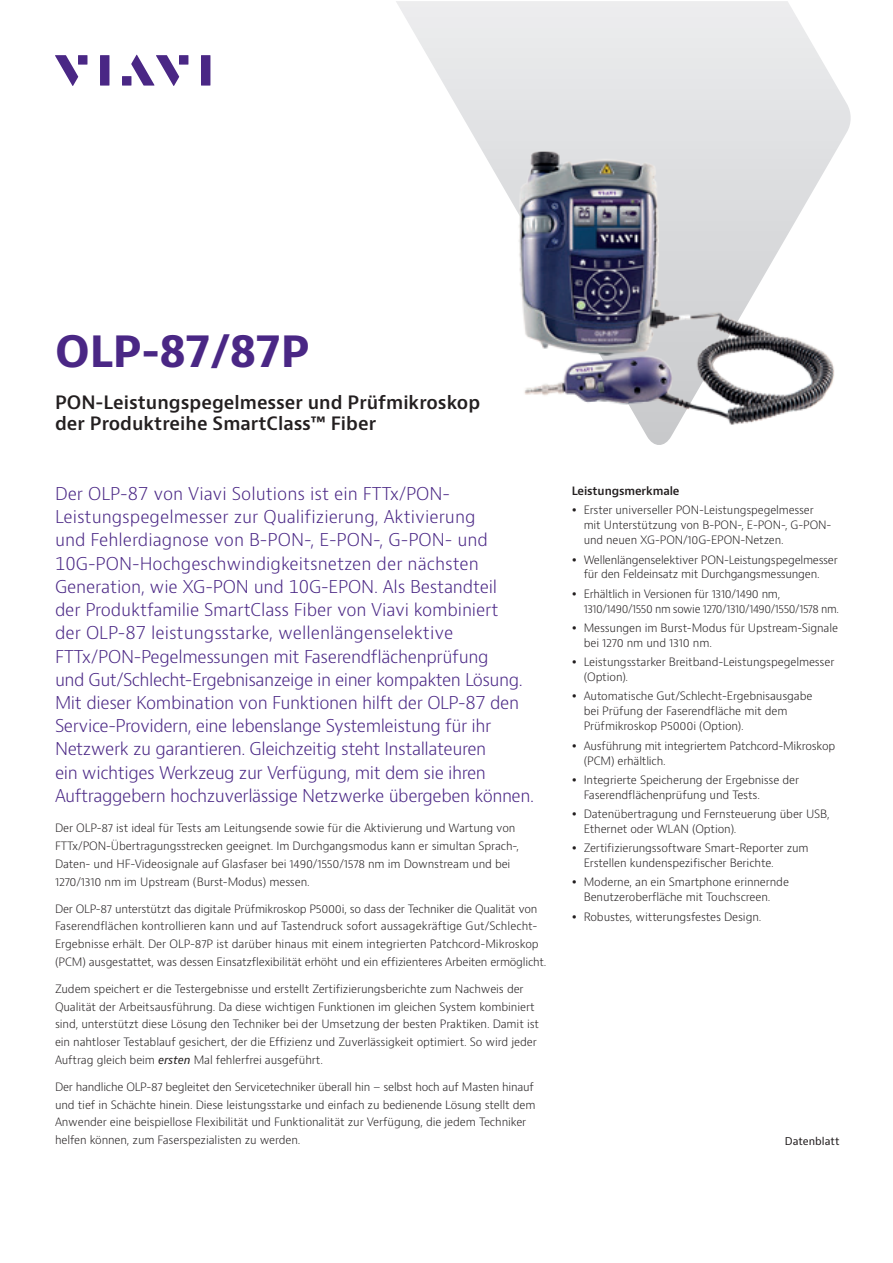
<style>
.page{position:relative;width:893px;height:1263px;background:#fff}
.page>*{position:absolute;margin:0;border:0;box-sizing:border-box;transform-origin:0 0}
.t1{font:700 42px "Bernino Sans";color:#4a2785}
.t2{font:600 18px/21px "Bernino Sans";color:#231f20}
.t3{font:300 17.25px/23.2px "Bernino Sans";letter-spacing:-.02em;color:#4a2785}
.t4{font:300 11.25px/17.9px "Bernino Sans";letter-spacing:-.01em;color:#231f20}
.t5{font:300 11.25px/15px "Bernino Sans";letter-spacing:-.03em;color:#231f20}
.t6{font:600 11.25px "Bernino Sans";letter-spacing:-.01em;color:#231f20}
.t7{font:10.5px "Bernino Sans";color:#231f20}
.s1{font-weight:400;font-style:italic}
</style>
<div class="page">
<svg style="left:55px;top:55px;width:23px;height:31px"></svg>
<div style="left:78px;top:55px;width:9px;height:10px;background:#4a2785"></div>
<div style="left:100px;top:55px;width:9px;height:31px;background:#4a2785"></div>
<div style="left:179px;top:55px;width:9px;height:10px;background:#4a2785"></div>
<div style="left:201px;top:55px;width:9px;height:31px;background:#4a2785"></div>
<svg style="left:131px;top:55px;width:48px;height:31px"></svg>
<div style="left:122px;top:76px;width:9px;height:10px;background:#4a2785"></div>
<svg style="left:396px;top:1px;width:455px;height:444px"></svg>
<img style="left:502px;top:117px;width:349px;height:313px">
<h1 class="t1" style="left:55px;top:324px;width:256px">OLP-87/87P</h1>
<h2 class="t2" style="left:55px;top:392px;width:427px">PON-Leistungspegelmesser und Prüfmikroskop der Produktreihe SmartClass™ Fiber</h2>
<p class="t3" style="left:55px;top:482px;width:480px">Der OLP-87 von Viavi Solutions ist ein FTTx/PON-Leistungspegelmesser zur Qualifizierung, Aktivierung<br>und Fehlerdiagnose von B-PON-, E-PON-, G-PON- und 10G-PON-Hochgeschwindigkeitsnetzen der nächsten Generation, wie XG-PON und 10G-EPON. Als Bestandteil<br>der Produktfamilie SmartClass Fiber von Viavi kombiniert<br>der OLP-87 leistungsstarke, wellenlängenselektive FTTx/PON-Pegelmessungen mit Faserendflächenprüfung<br>und Gut/Schlecht-Ergebnisanzeige in einer kompakten Lösung.<br>Mit dieser Kombination von Funktionen hilft der OLP-87 den Service-Providern, eine lebenslange Systemleistung für ihr Netzwerk zu garantieren. Gleichzeitig steht Installateuren<br>ein wichtiges Werkzeug zur Verfügung, mit dem sie ihren Auftraggebern hochzuverlässige Netzwerke übergeben können.</p>
<p class="t4" style="left:55px;top:820px;width:466px">Der OLP-87 ist ideal für Tests am Leitungsende sowie für die Aktivierung und Wartung von FTTx/PON-Übertragungsstrecken geeignet. Im Durchgangsmodus kann er simultan Sprach-, Daten- und HF-Videosignale auf Glasfaser bei 1490/1550/1578 nm im Downstream und bei 1270/1310 nm im Upstream (Burst-Modus) messen.</p>
<p class="t4" style="left:55px;top:900px;width:493px">Der OLP-87 unterstützt das digitale Prüfmikroskop P5000i, so dass der Techniker die Qualität von Faserendflächen kontrollieren kann und auf Tastendruck sofort aussagekräftige Gut/Schlecht-Ergebnisse erhält. Der OLP-87P ist darüber hinaus mit einem integrierten Patchcord-Mikroskop (PCM) ausgestattet, was dessen Einsatzflexibilität erhöht und ein effizienteres Arbeiten ermöglicht.</p>
<p class="t4" style="left:55px;top:980px;width:486px">Zudem speichert er die Testergebnisse und erstellt Zertifizierungsberichte zum Nachweis der Qualität der Arbeitsausführung. Da diese wichtigen Funktionen im gleichen System kombiniert sind, unterstützt diese Lösung den Techniker bei der Umsetzung der besten Praktiken. Damit ist ein nahtloser Testablauf gesichert, der die Effizienz und Zuverlässigkeit optimiert. So wird jeder Auftrag gleich beim <span class="s1">ersten</span> Mal fehlerfrei ausgeführt.</p>
<p class="t4" style="left:55px;top:1078px;width:482px">Der handliche OLP-87 begleitet den Servicetechniker überall hin – selbst hoch auf Masten hinauf und tief in Schächte hinein. Diese leistungsstarke und einfach zu bedienende Lösung stellt dem Anwender eine beispiellose Flexibilität und Funktionalität zur Verfügung, die jedem Techniker helfen können, zum Faserspezialisten zu werden.</p>
<p class="t6" style="left:572px;top:484px;width:109px">Leistungsmerkmale</p>
<p class="t4" style="left:584px;top:503px;width:249px;line-height:15px">Erster universeller PON-Leistungspegelmesser mit Unterstützung von B-PON-, E-PON-, G-PON&shy;und neuen XG-PON/10G-EPON-Netzen.</p>
<p class="t4" style="left:584px;top:552px;width:256px;line-height:15px">Wellenlängenselektiver PON-Leistungspegelmesser für den Feldeinsatz mit Durchgangsmessungen.</p>
<p class="t5" style="left:584px;top:586px;width:257px">Erhältlich in Versionen für 1310/1490 nm,<br>1310/1490/1550 nm sowie 1270/1310/1490/1550/1578 nm.</p>
<p class="t4" style="left:584px;top:620px;width:256px;line-height:15px">Messungen im Burst-Modus für Upstream-Signale bei 1270 nm und 1310 nm.</p>
<p class="t4" style="left:584px;top:655px;width:252px;line-height:15px">Leistungsstarker Breitband-Leistungspegelmesser (Option).</p>
<p class="t4" style="left:584px;top:689px;width:230px;line-height:15px">Automatische Gut/Schlecht-Ergebnisausgabe bei Prüfung der Faserendfläche mit dem<br>Prüfmikroskop P5000i (Option).</p>
<p class="t4" style="left:584px;top:738px;width:253px;line-height:15px">Ausführung mit integriertem Patchcord-Mikroskop (PCM) erhältlich.</p>
<p class="t4" style="left:584px;top:772px;width:217px;line-height:15px">Integrierte Speicherung der Ergebnisse der<br>Faserendflächenprüfung und Tests.</p>
<p class="t4" style="left:584px;top:806px;width:247px;line-height:15px">Datenübertragung und Fernsteuerung über USB,<br>Ethernet oder WLAN (Option).</p>
<p class="t4" style="left:584px;top:841px;width:227px;line-height:15px">Zertifizierungssoftware Smart-Reporter zum<br>Erstellen kundenspezifischer Berichte.</p>
<p class="t4" style="left:584px;top:875px;width:207px;line-height:15px">Moderne, an ein Smartphone erinnernde<br>Benutzeroberfläche mit Touchscreen.</p>
<p class="t4" style="left:584px;top:908px;width:179px">Robustes, witterungsfestes Design.</p>
<p class="t7" style="left:785px;top:1134px;width:56px">Datenblatt</p>
</div>
